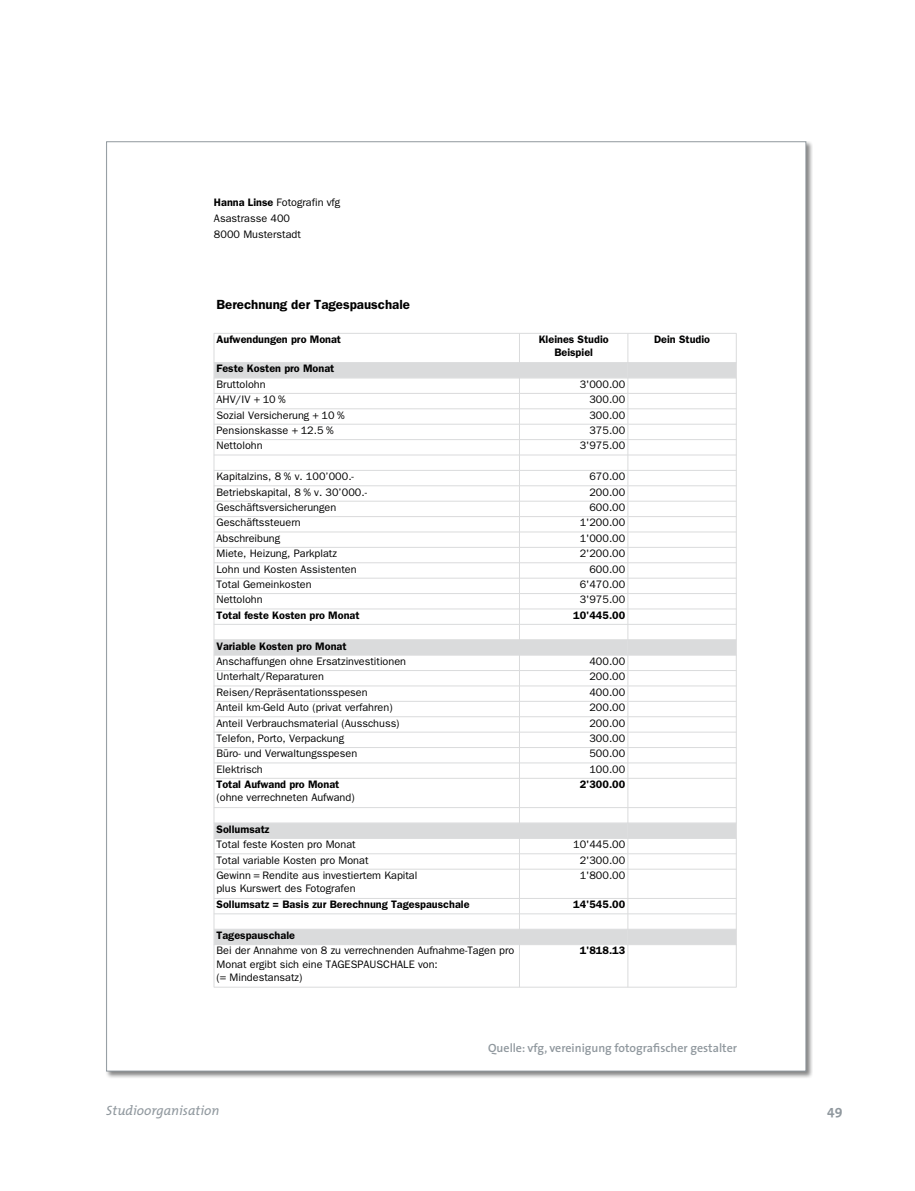
<style>
.page{position:relative;width:915px;height:1191px;background:#fff}
.page>*{position:absolute;margin:0;border:0;box-sizing:border-box;transform-origin:0 0}
.t1{font:italic 13.5px "The Mix Os F";color:#90989e}
.t2{font:700 13.5px "The Mix Os F";color:#90989e}
.t3{font:600 13.2px "ITC Franklin Gothic Std";color:#000}
.Bildlegenden_linksbü{font:600 12px "The Sans";color:#90989e}
.t4{font:10.8px/15.5px "ITC Franklin Gothic Std";color:#000}
.t5{font:600 10.8px/13.2px "ITC Franklin Gothic Std";color:#000;text-align:center}
.s1{font-weight:600}
.s2{font-weight:400}
</style>
<div class="page">
<div style="left:105px;top:141px;width:708px;height:937px;background:#000;opacity:.48"></div>
<div style="left:106px;top:142px;width:699px;height:929px;background:#fff"></div>
<svg style="left:215px;top:363px;width:520px;height:581px"></svg>
<hr style="left:735px;top:333px;width:1px;height:654px;background:#dadbdc">
<hr style="left:627px;top:333px;width:1px;height:654px;background:#dadbdc">
<hr style="left:519px;top:333px;width:1px;height:654px;background:#dadbdc">
<hr style="left:214px;top:333px;width:1px;height:654px;background:#dadbdc">
<hr style="left:214px;top:987px;width:522px;height:1px;background:#dadbdc">
<hr style="left:214px;top:944px;width:522px;height:1px;background:#dadbdc">
<hr style="left:214px;top:929px;width:522px;height:1px;background:#dadbdc">
<hr style="left:214px;top:913px;width:522px;height:1px;background:#dadbdc">
<hr style="left:214px;top:898px;width:522px;height:1px;background:#dadbdc">
<hr style="left:214px;top:869px;width:522px;height:1px;background:#dadbdc">
<hr style="left:214px;top:853px;width:522px;height:1px;background:#dadbdc">
<hr style="left:214px;top:838px;width:522px;height:1px;background:#dadbdc">
<hr style="left:214px;top:822px;width:522px;height:1px;background:#dadbdc">
<hr style="left:214px;top:807px;width:522px;height:1px;background:#dadbdc">
<hr style="left:214px;top:778px;width:522px;height:1px;background:#dadbdc">
<hr style="left:214px;top:762px;width:522px;height:1px;background:#dadbdc">
<hr style="left:214px;top:747px;width:522px;height:1px;background:#dadbdc">
<hr style="left:214px;top:732px;width:522px;height:1px;background:#dadbdc">
<hr style="left:214px;top:716px;width:522px;height:1px;background:#dadbdc">
<hr style="left:214px;top:701px;width:522px;height:1px;background:#dadbdc">
<hr style="left:214px;top:685px;width:522px;height:1px;background:#dadbdc">
<hr style="left:214px;top:670px;width:522px;height:1px;background:#dadbdc">
<hr style="left:214px;top:655px;width:522px;height:1px;background:#dadbdc">
<hr style="left:214px;top:639px;width:522px;height:1px;background:#dadbdc">
<hr style="left:214px;top:624px;width:522px;height:1px;background:#dadbdc">
<hr style="left:214px;top:608px;width:522px;height:1px;background:#dadbdc">
<hr style="left:214px;top:593px;width:522px;height:1px;background:#dadbdc">
<hr style="left:214px;top:578px;width:522px;height:1px;background:#dadbdc">
<hr style="left:214px;top:562px;width:522px;height:1px;background:#dadbdc">
<hr style="left:214px;top:547px;width:522px;height:1px;background:#dadbdc">
<hr style="left:214px;top:532px;width:522px;height:1px;background:#dadbdc">
<hr style="left:214px;top:516px;width:522px;height:1px;background:#dadbdc">
<hr style="left:214px;top:501px;width:522px;height:1px;background:#dadbdc">
<hr style="left:214px;top:485px;width:522px;height:1px;background:#dadbdc">
<hr style="left:214px;top:470px;width:522px;height:1px;background:#dadbdc">
<hr style="left:214px;top:455px;width:522px;height:1px;background:#dadbdc">
<hr style="left:214px;top:439px;width:522px;height:1px;background:#dadbdc">
<hr style="left:214px;top:424px;width:522px;height:1px;background:#dadbdc">
<hr style="left:214px;top:408px;width:522px;height:1px;background:#dadbdc">
<hr style="left:214px;top:393px;width:522px;height:1px;background:#dadbdc">
<hr style="left:214px;top:378px;width:522px;height:1px;background:#dadbdc">
<hr style="left:214px;top:362px;width:522px;height:1px;background:#dadbdc">
<hr style="left:214px;top:333px;width:522px;height:1px;background:#dadbdc">
<div style="left:471px;top:787px;width:11px;height:6px;background:#fff"></div>
<p class="t4" style="left:214px;top:195px;width:128px"><span class="s1">Hanna Linse</span> Fotografin vfg<br>Asastrasse 400<br>8000 Musterstadt</p>
<p class="t3" style="left:216px;top:297px;width:195px">Berechnung der Tagespauschale</p>
<p class="t5" style="left:216px;top:333px;width:126px">Aufwendungen pro Monat</p>
<p class="t5" style="left:538px;top:333px;width:71px">Kleines Studio<br>Beispiel</p>
<p class="t5" style="left:653px;top:333px;width:58px">Dein Studio</p>
<p class="t5" style="left:216px;top:361px;width:119px;line-height:15.5px;text-align:left">Feste Kosten pro Monat<br><span class="s2">Bruttolohn</span></p>
<p class="t4" style="left:579px;top:376px;width:47px">3'000.00</p>
<p class="t4" style="left:216px;top:392px;width:71px">AHV/IV + 10 %</p>
<p class="t4" style="left:589px;top:392px;width:37px">300.00</p>
<p class="t4" style="left:216px;top:407px;width:130px">Sozial Versicherung + 10 %</p>
<p class="t4" style="left:589px;top:407px;width:37px">300.00</p>
<p class="t4" style="left:216px;top:423px;width:118px">Pensionskasse + 12.5 %</p>
<p class="t4" style="left:589px;top:423px;width:37px">375.00</p>
<p class="t4" style="left:216px;top:438px;width:48px">Nettolohn</p>
<p class="t4" style="left:579px;top:438px;width:47px">3'975.00</p>
<p class="t4" style="left:216px;top:469px;width:139px">Kapitalzins, 8 % v. 100’000.-</p>
<p class="t4" style="left:589px;top:469px;width:37px">670.00</p>
<p class="t4" style="left:216px;top:484px;width:152px">Betriebskapital, 8 % v. 30’000.-</p>
<p class="t4" style="left:589px;top:484px;width:37px">200.00</p>
<p class="t4" style="left:216px;top:499px;width:121px">Geschäftsversicherungen</p>
<p class="t4" style="left:589px;top:499px;width:37px">600.00</p>
<p class="t4" style="left:216px;top:515px;width:86px">Geschäftssteuern</p>
<p class="t4" style="left:579px;top:515px;width:47px">1'200.00</p>
<p class="t4" style="left:216px;top:530px;width:65px">Abschreibung</p>
<p class="t4" style="left:579px;top:530px;width:47px">1'000.00</p>
<p class="t4" style="left:216px;top:546px;width:122px">Miete, Heizung, Parkplatz</p>
<p class="t4" style="left:579px;top:546px;width:47px">2'200.00</p>
<p class="t4" style="left:216px;top:561px;width:141px">Lohn und Kosten Assistenten</p>
<p class="t4" style="left:589px;top:561px;width:37px">600.00</p>
<p class="t4" style="left:216px;top:576px;width:96px">Total Gemeinkosten</p>
<p class="t4" style="left:579px;top:576px;width:47px">6'470.00</p>
<p class="t4" style="left:216px;top:592px;width:48px">Nettolohn</p>
<p class="t4" style="left:579px;top:592px;width:47px">3'975.00</p>
<p class="t5" style="left:216px;top:608px;width:144px">Total feste Kosten pro Monat</p>
<p class="t5" style="left:573px;top:608px;width:54px">10'445.00</p>
<p class="t4" style="left:216px;top:638px;width:191px"><span class="s1">Variable Kosten pro Monat<br></span>Anschaffungen ohne Ersatzinvestitionen</p>
<p class="t4" style="left:589px;top:653px;width:37px">400.00</p>
<p class="t4" style="left:216px;top:669px;width:109px">Unterhalt/Reparaturen</p>
<p class="t4" style="left:589px;top:669px;width:37px">200.00</p>
<p class="t4" style="left:216px;top:684px;width:152px">Reisen/Repräsentationsspesen</p>
<p class="t4" style="left:589px;top:684px;width:37px">400.00</p>
<p class="t4" style="left:216px;top:700px;width:177px">Anteil km-Geld Auto (privat verfahren)</p>
<p class="t4" style="left:589px;top:700px;width:37px">200.00</p>
<p class="t4" style="left:216px;top:715px;width:184px">Anteil Verbrauchsmaterial (Ausschuss)</p>
<p class="t4" style="left:589px;top:715px;width:37px">200.00</p>
<p class="t4" style="left:216px;top:730px;width:129px">Telefon, Porto, Verpackung</p>
<p class="t4" style="left:589px;top:730px;width:37px">300.00</p>
<p class="t4" style="left:216px;top:746px;width:142px">Büro- und Verwaltungsspesen</p>
<p class="t4" style="left:589px;top:746px;width:37px">500.00</p>
<p class="t4" style="left:216px;top:761px;width:48px">Elektrisch</p>
<p class="t4" style="left:589px;top:761px;width:37px">100.00</p>
<p class="t4" style="left:216px;top:778px;width:139px;line-height:13.2px"><span class="s1">Total Aufwand pro Monat </span>(ohne verrechneten Aufwand)</p>
<p class="t5" style="left:579px;top:778px;width:47px">2'300.00</p>
<p class="t4" style="left:216px;top:821px;width:140px"><span class="s1">Sollumsatz<br></span>Total feste Kosten pro Monat</p>
<p class="t4" style="left:573px;top:837px;width:54px">10'445.00</p>
<p class="t4" style="left:216px;top:852px;width:153px">Total variable Kosten pro Monat</p>
<p class="t4" style="left:579px;top:852px;width:47px">2'300.00</p>
<p class="t4" style="left:216px;top:868px;width:202px;line-height:13.5px">Gewinn = Rendite aus investiertem Kapital plus Kurswert des Fotografen</p>
<p class="t4" style="left:579px;top:867px;width:47px">1'800.00</p>
<p class="t5" style="left:216px;top:898px;width:254px">Sollumsatz = Basis zur Berechnung Tagespauschale</p>
<p class="t5" style="left:573px;top:898px;width:54px">14'545.00</p>
<p class="t4" style="left:216px;top:927px;width:299px"><span class="s1">Tagespauschale<br></span>Bei der Annahme von 8 zu verrechnenden Aufnahme-Tagen pro</p>
<p class="t4" style="left:216px;top:957px;width:223px;line-height:13.2px">Monat ergibt sich eine TAGESPAUSCHALE von: (= Mindestansatz)</p>
<p class="t5" style="left:579px;top:944px;width:47px">1'818.13</p>
<p class="Bildlegenden_linksbü" style="left:488px;top:1037px;width:250px">Quelle: vfg, vereinigung fotografischer gestalter</p>
<p class="t1" style="left:106px;top:1101px;width:115px">Studioorganisation</p>
<p class="t2" style="left:827px;top:1101px;width:17px">49</p>
</div>
